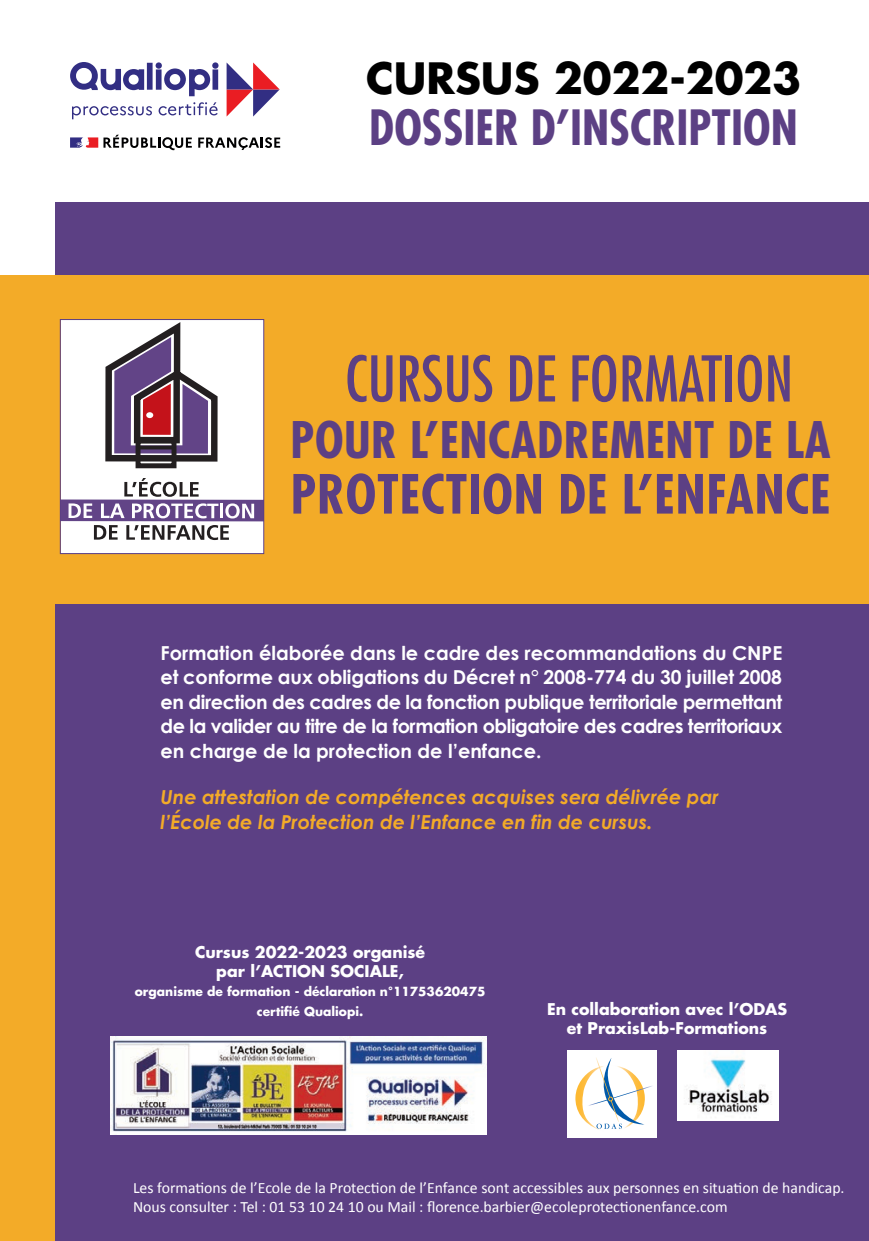
<style>
.page{position:relative;width:869px;height:1241px;background:#fff}
.page>*{position:absolute;margin:0;border:0;box-sizing:border-box;transform-origin:0 0}
.t1{font:condensed 61.25px "Futura Std";color:#5c4084}
.t2{font:700 condensed 52.5px "Futura Std";letter-spacing:.015em;color:#5c4084}
.t3{font:700 condensed 49px "Futura Std";letter-spacing:.01em;color:#5c4084}
.t4{font:700 condensed 47.25px "Futura Std";color:#5c4084}
.t5{font:700 42px "Futura Std";color:#000}
.t6{font:700 19.25px/24.5px "Century Gothic";color:#fff;text-align:justify}
.t7{font:italic 700 19.25px/24.5px "Century Gothic";color:#f3ab28}
.t8{font:15.75px/18.9px "Calibri";color:#fff}
.t9{font:700 15.75px/19.2px "Futura Std";color:#fff;text-align:center}
.t10{font:700 12.25px/19.2px "Futura Std";color:#fff;text-align:center}
</style>
<div class="page">
<div style="left:0;top:278px;width:55px;height:962px;background:#f3ab28"></div>
<div style="left:55px;top:202px;width:813px;height:1038px;background:#5c4084"></div>
<div style="left:0;top:275px;width:868px;height:329px;background:#f3ab28"></div>
<div style="left:566px;top:1049px;width:90px;height:87px;background:#fff"></div>
<svg style="left:575px;top:1058px;width:77px;height:72px"></svg>
<img style="left:677px;top:1050px;width:100px;height:69px">
<div style="left:62px;top:321px;width:200px;height:230px;background:#fff"></div>
<svg style="left:102px;top:321px;width:119px;height:144px;background:#9d889b"></svg>
<div style="left:146px;top:412px;width:7px;height:6px;background:#fff;border-radius:50%"></div>
<div style="left:135px;top:438px;width:41px;height:30px;border:5px solid #231f20"></div>
<svg style="left:138px;top:445px;width:36px;height:4px"></svg>
<div style="left:61px;top:499px;width:202px;height:22px;background:#624487"></div>
<svg style="left:124px;top:478px;width:74px;height:18px"></svg>
<svg style="left:68px;top:503px;width:24px;height:15px"></svg>
<svg style="left:101px;top:503px;width:23px;height:15px"></svg>
<svg style="left:132px;top:503px;width:86px;height:15px"></svg>
<hr style="left:220px;top:503px;width:3px;height:15px;background:#fff">
<svg style="left:225px;top:503px;width:29px;height:15px"></svg>
<svg style="left:94px;top:525px;width:24px;height:14px"></svg>
<svg style="left:126px;top:525px;width:103px;height:15px;background:#9c9a9b"></svg>
<div style="left:60px;top:319px;width:204px;height:234px;border:1px solid #5c4084"></div>
<img style="left:111px;top:1036px;width:375px;height:98px">
<svg style="left:72px;top:106px;width:80px;height:13px"></svg>
<svg style="left:158px;top:102px;width:60px;height:13px"></svg>
<svg style="left:226px;top:62px;width:53px;height:54px"></svg>
<svg style="left:70px;top:135px;width:122px;height:15px"></svg>
<svg style="left:70px;top:62px;width:148px;height:34px"></svg>
<svg style="left:198px;top:137px;width:82px;height:13px"></svg>
<h3 class="t5" style="left:366px;top:59px;width:436px">CURSUS 2022-2023</h3>
<h3 class="t4" style="left:369px;top:107px;width:430px">DOSSIER D’INSCRIPTION</h3>
<h1 class="t1" style="left:345px;top:350px;width:450px">CURSUS DE FORMATION</h1>
<h3 class="t3" style="left:290px;top:418px;width:541px">POUR L’ENCADREMENT DE LA</h3>
<h2 class="t2" style="left:290px;top:471px;width:541px">PROTECTION DE L’ENFANCE</h2>
<p class="t6" style="left:160px;top:639px;width:623px">Formation élaborée dans le cadre des recommandations du CNPE et conforme aux obligations du Décret n° 2008-774 du 30 juillet 2008 en direction des cadres de la fonction publique territoriale permettant de la valider au titre de la formation obligatoire des cadres territoriaux en charge de la protection de l’enfance.</p>
<p class="t7" style="left:160px;top:784px;width:559px">Une attestation de compétences acquises sera délivrée par l’École de la Protection de l’Enfance en fin de cursus.</p>
<p class="t9" style="left:195px;top:943px;width:231px">Cursus 2022-2023 organisé par l’ACTION SOCIALE,</p>
<p class="t10" style="left:135px;top:983px;width:352px">organisme de formation - déclaration n°11753620475 certifié Qualiopi.</p>
<p class="t9" style="left:546px;top:1000px;width:242px">En collaboration avec l’ODAS et PraxisLab-Formations</p>
<p class="t8" style="left:133px;top:1178px;width:712px">Les formations de l’Ecole de la Protection de l’Enfance sont accessibles aux personnes en situation de handicap.<br>Nous consulter : Tel : 01 53 10 24 10 ou Mail : florence.barbier@ecoleprotectionenfance.com</p>
</div>
